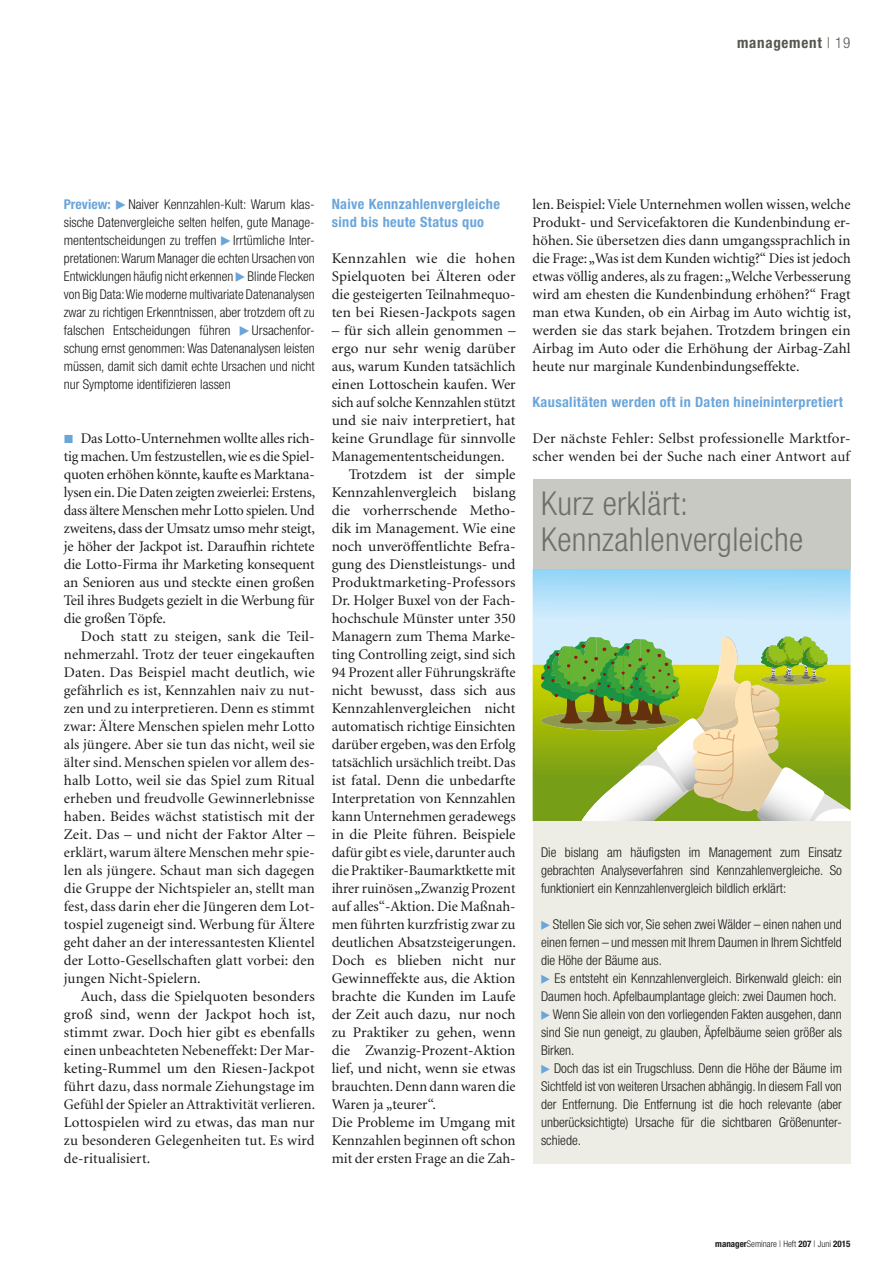
<style>
.page{position:relative;width:893px;height:1263px;background:#fff}
.page>*{position:absolute;margin:0;border:0;box-sizing:border-box;transform-origin:0 0}
._2_1_Info_Head{font:300 condensed 33px/36px "Helvetica Neue LT";letter-spacing:.015em;color:#6f6e67}
.t1{font:700 condensed 15px "Helvetica Neue LT";letter-spacing:.05em;color:#565650}
._1_4_Fließ_Einzug_DN{font:14.7px/18px "Minion";letter-spacing:.005em;color:#1a1a18;text-align:justify}
._1_4_Fließ_DN{font:14.7px/18px "Minion";color:#1a1a18;text-align:justify}
.Zwischentitel{font:700 condensed 14.25px/18px "Helvetica Neue LT";letter-spacing:.025em;color:#6ba5da}
._2_4_Info_Fließ{font:300 condensed 13.5px/18px "Helvetica Neue LT";color:#1a1a18;text-align:justify}
._1_4_Fließ{font:300 condensed 13.5px/18px "Helvetica Neue LT";color:#1a1a18;text-align:justify}
.t2{font:300 condensed 9px "Helvetica Neue LT";color:#1a1a18}
.s1{font-weight:300}
.s2{font-weight:700;color:#6ba5da}
.s3{color:#fff}
.s4{font-weight:700}
</style>
<div class="page">
<div style="left:533px;top:479px;width:317px;height:90px;background:#c9c9c4"></div>
<svg style="left:533px;top:665px;width:317px;height:156px"></svg>
<svg style="left:540px;top:636px;width:308px;height:185px;background:#aec065"></svg>
<div style="left:533px;top:821px;width:317px;height:342px;background:#edece5"></div>
<p class="t1" style="left:737px;top:34px;width:115px">management <span class="s1">| 19</span></p>
<p class="_1_4_Fließ" style="left:64px;top:195px;width:252px"><span class="s2">Preview:</span> <span class="s3">I</span>Naiver Kennzahlen-Kult: Warum klas&shy;sische Datenvergleiche selten helfen, gute Manage&shy;mententscheidungen zu treffen <span class="s3">I</span>Irrtümliche Inter&shy;pretationen: Warum Manager die echten Ursachen von Entwicklungen häufig nicht erkennen <span class="s3">I</span>Blinde Flecken von Big Data: Wie moderne multivariate Datenanalysen zwar zu richtigen Erkenntnissen, aber trotzdem oft zu falschen Entscheidungen führen</p>
<p class="_1_4_Fließ" style="left:64px;top:321px;width:252px;text-indent:186px"><span class="s3">I</span>Ursachenfor&shy;schung ernst genommen: Was Datenanalysen leisten müssen, damit sich damit echte Ursachen und nicht nur Symptome identifizieren lassen</p>
<p class="_1_4_Fließ_DN" style="left:64px;top:430px;width:253px;text-indent:17px">Das Lotto-Unternehmen wollte alles rich&shy;tig machen. Um festzustellen, wie es die Spiel&shy;quoten erhöhen könnte, kaufte es Marktana&shy;lysen ein. Die Daten zeigten zweierlei: Erstens, dass ältere Menschen mehr Lotto spielen. Und zweitens, dass der Umsatz umso mehr steigt, je höher der Jackpot ist. Daraufhin richtete die Lotto-Firma ihr Marketing konsequent an Senioren aus und steckte einen großen Teil ihres Budgets gezielt in die Werbung für die großen Töpfe.</p>
<p class="_1_4_Fließ_Einzug_DN" style="left:64px;top:628px;width:252px;text-indent:17px">Doch statt zu steigen, sank die Teil&shy;nehmerzahl. Trotz der teuer eingekauften Daten. Das Beispiel macht deutlich, wie gefährlich es ist, Kennzahlen naiv zu nut&shy;zen und zu interpretieren. Denn es stimmt zwar: Ältere Menschen spielen mehr Lotto als jüngere. Aber sie tun das nicht, weil sie älter sind. Menschen spielen vor allem des&shy;halb Lotto, weil sie das Spiel zum Ritual erheben und freudvolle Gewinnerlebnisse haben. Beides wächst statistisch mit der Zeit. Das – und nicht der Faktor Alter – erklärt, warum ältere Menschen mehr spie&shy;len als jüngere. Schaut man sich dagegen die Gruppe der Nichtspieler an, stellt man fest, dass darin eher die Jüngeren dem Lot&shy;tospiel zugeneigt sind. Werbung für Ältere geht daher an der interessantesten Klientel der Lotto-Gesellschaften glatt vorbei: den jungen Nicht-Spielern.</p>
<p class="_1_4_Fließ_Einzug_DN" style="left:64px;top:988px;width:253px;text-indent:17px">Auch, dass die Spielquoten besonders groß sind, wenn der Jackpot hoch ist, stimmt zwar. Doch hier gibt es ebenfalls einen unbeachteten Nebeneffekt: Der Mar&shy;keting-Rummel um den Riesen-Jackpot führt dazu, dass normale Ziehungstage im Gefühl der Spieler an Attraktivität verlieren.<br>Lottospielen wird zu etwas, das man nur zu besonderen Gelegenheiten tut. Es wird de-ritualisiert.</p>
<p class="Zwischentitel" style="left:332px;top:195px;width:170px">Naive Kennzahlenvergleiche sind bis heute Status quo</p>
<p class="_1_4_Fließ_DN" style="left:332px;top:250px;width:185px">Kennzahlen wie die hohen Spielquoten bei Älteren oder die gesteigerten Teilnahmequo&shy;ten bei Riesen-Jackpots sagen</p>
<p class="_1_4_Fließ_DN" style="left:332px;top:322px;width:186px">– für sich allein genommen – ergo nur sehr wenig darüber aus, warum Kunden tatsächlich einen Lottoschein kaufen. Wer sich auf solche Kennzahlen stützt und sie naiv interpretiert, hat keine Grundlage für sinnvolle Managemententscheidungen.</p>
<p class="_1_4_Fließ_Einzug_DN" style="left:332px;top:466px;width:186px;text-indent:17px">Trotzdem ist der simple Kennzahlenvergleich bislang die vorherrschende Metho&shy;dik im Management. Wie eine noch unveröffentlichte Befra&shy;gung des Dienstleistungs- und Produktmarketing-Professors Dr. Holger Buxel von der Fach&shy;hochschule Münster unter 350<br>Managern zum Thema Marke&shy;ting Controlling zeigt, sind sich 94 Prozent aller Führungskräfte nicht bewusst, dass sich aus Kennzahlenvergleichen nicht automatisch richtige Einsichten darüber ergeben, was den Erfolg tatsächlich ursächlich treibt. Das ist fatal. Denn die unbedarfte Interpretation von Kennzahlen kann Unternehmen geradewegs in die Pleite führen. Beispiele dafür gibt es viele, darunter auch die Praktiker-Baumarktkette mit ihrer ruinösen „Zwanzig Prozent auf alles“-Aktion. Die Maßnah&shy;men führten kurzfristig zwar zu deutlichen Absatzsteigerungen.<br>Doch es blieben nicht nur Gewinneffekte aus, die Aktion brachte die Kunden im Laufe der Zeit auch dazu, nur noch zu Praktiker zu gehen, wenn die Zwanzig-Prozent-Aktion lief, und nicht, wenn sie etwas brauchten. Denn dann waren die Waren ja „teurer“.</p>
<p class="_1_4_Fließ_DN" style="left:332px;top:1114px;width:185px">Die Probleme im Umgang mit Kennzahlen beginnen oft schon mit der ersten Frage an die Zah-</p>
<p class="_1_4_Fließ_DN" style="left:533px;top:196px;width:320px">len. Beispiel: Viele Unternehmen wollen wissen, welche Produkt- und Servicefaktoren die Kundenbindung er&shy;höhen. Sie übersetzen dies dann umgangssprachlich in die Frage: „Was ist dem Kunden wichtig?“ Dies ist jedoch etwas völlig anderes, als zu fragen: „Welche Verbesserung wird am ehesten die Kundenbindung erhöhen?“ Fragt man etwa Kunden, ob ein Airbag im Auto wichtig ist, werden sie das stark bejahen. Trotzdem bringen ein Airbag im Auto oder die Erhöhung der Airbag-Zahl heute nur marginale Kundenbindungseffekte.</p>
<p class="Zwischentitel" style="left:533px;top:393px;width:312px">Kausalitäten werden oft in Daten hineininterpretiert</p>
<p class="_1_4_Fließ_DN" style="left:533px;top:430px;width:319px">Der nächste Fehler: Selbst professionelle Marktfor&shy;scher wenden bei der Suche nach einer Antwort auf</p>
<p class="_2_1_Info_Head" style="left:541px;top:485px;width:264px">Kurz erklärt:<br>Kennzahlenvergleiche</p>
<p class="_2_4_Info_Fließ" style="left:541px;top:843px;width:302px">Die bislang am häufigsten im Management zum Einsatz gebrachten Analyseverfahren sind Kennzahlenvergleiche. So funktioniert ein Kennzahlenvergleich bildlich erklärt:</p>
<p class="_2_4_Info_Fließ" style="left:541px;top:915px;width:302px;text-indent:12px">Stellen Sie sich vor, Sie sehen zwei Wälder – einen nahen und einen fernen – und messen mit Ihrem Daumen in Ihrem Sichtfeld die Höhe der Bäume aus.</p>
<p class="_2_4_Info_Fließ" style="left:541px;top:969px;width:302px;text-indent:13px">Es entsteht ein Kennzahlenvergleich. Birkenwald gleich: ein<br>Daumen hoch. Apfelbaumplantage gleich: zwei Daumen hoch.</p>
<p class="_2_4_Info_Fließ" style="left:541px;top:1005px;width:302px;text-indent:12px">Wenn Sie allein von den vorliegenden Fakten ausgehen, dann sind Sie nun geneigt, zu glauben, Äpfelbäume seien größer als Birken.</p>
<p class="_2_4_Info_Fließ" style="left:541px;top:1059px;width:302px;text-indent:13px">Doch das ist ein Trugschluss. Denn die Höhe der Bäume im Sichtfeld ist von weiteren Ursachen abhängig. In diesem Fall von der Entfernung. Die Entfernung ist die hoch relevante (aber unberücksichtigte) Ursache für die sichtbaren Größenunter&shy;schiede.</p>
<p class="t2" style="left:715px;top:1238px;width:137px"><span class="s4">manager</span>Seminare | Heft <span class="s4">207</span> | Juni <span class="s4">2015</span></p>
</div>
